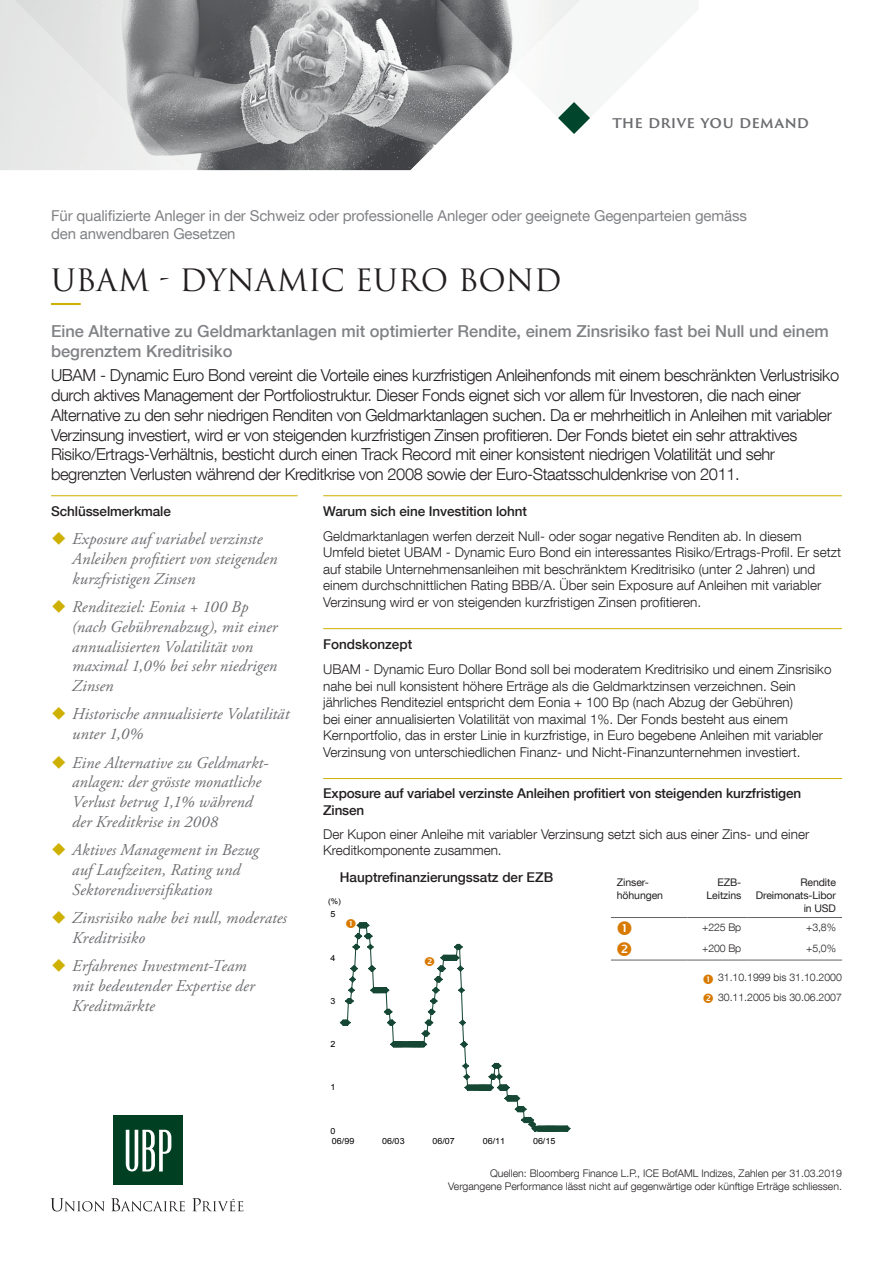
<style>
.page{position:relative;width:893px;height:1263px;background:#fff}
.page>*{position:absolute;margin:0;border:0;box-sizing:border-box;transform-origin:0 0}
.nom_du_fonds{font:30px "Trajan Pro 3";color:#231f20}
.Texte_Intro{font:300 16.5px/19.8px "Helvetica Neue LT Com";letter-spacing:-.025em;color:#231f20}
.t1{font:italic 16.5px/19.8px "Adobe Garamond Pro";letter-spacing:.005em;color:#6c6d70}
.Texte_Intro-2{font:500 16.5px/19.8px "Helvetica Neue LT Com";color:#808285}
.Tagline{font:600 15.45px "Trajan Sans Pro";letter-spacing:.005em;color:#6c6d70}
.For_qualified_invest{font:15px/18px "Helvetica Neue LT Com";letter-spacing:-.01em;color:#808285}
.Texte{font:300 13.5px/16.5px "Helvetica Neue LT Com";color:#231f20}
.Titre_Niv_2{font:500 13.5px/16.5px "Helvetica Neue LT Com";letter-spacing:-.01em;color:#231f20}
.Texte-2{font:500 13.5px "Helvetica Neue LT Com";color:#231f20}
.Sources{font:300 10.5px/12.6px "Helvetica Neue LT Com";color:#231f20;text-align:right}
.Texte_Tableau{font:10.5px/12.6px "Helvetica Neue LT Com";letter-spacing:-.01em;color:#231f20;text-align:right}
.Texte_Tableau-2{font:300 10.5px "Helvetica Neue LT Com";letter-spacing:-.01em;color:#231f20}
.t2{font:8.4px "Arial";letter-spacing:.005em;color:#000;scale:1.06 1}
.t3{font:7.8px "Arial";color:#000;scale:1.06 1}
</style>
<div class="page">
<svg style="left:50px;top:1198px;width:55px;height:13px"></svg>
<svg style="left:111px;top:1198px;width:74px;height:13px"></svg>
<svg style="left:192px;top:1198px;width:51px;height:13px"></svg>
<div style="left:113px;top:1116px;width:70px;height:69px;background:#003f22"></div>
<svg style="left:126px;top:1130px;width:45px;height:41px"></svg>
<hr style="left:51px;top:303px;width:30px;height:2px;background:#ceb000">
<hr style="left:323px;top:495px;width:519px;height:1px;background:#ceb000">
<hr style="left:323px;top:628px;width:519px;height:1px;background:#ceb000">
<hr style="left:51px;top:495px;width:247px;height:1px;background:#ceb000">
<hr style="left:323px;top:778px;width:519px;height:1px;background:#ceb000">
<hr style="left:611px;top:917px;width:76px;height:1px;background:#636366">
<hr style="left:687px;top:917px;width:60px;height:1px;background:#636366">
<hr style="left:747px;top:917px;width:95px;height:1px;background:#636366">
<hr style="left:611px;top:960px;width:76px;height:1px;background:#636366">
<hr style="left:687px;top:960px;width:60px;height:1px;background:#636366">
<hr style="left:747px;top:960px;width:95px;height:1px;background:#636366">
<svg style="left:213px;top:0;width:297px;height:170px;background:#939596"></svg>
<svg style="left:0;top:0;width:213px;height:171px;background:#c5c6c6"></svg>
<svg style="left:510px;top:0;width:112px;height:134px"></svg>
<svg style="left:340px;top:922px;width:231px;height:210px"></svg>
<p class="Tagline" style="left:612px;top:111px;width:198px">THE DRIVE YOU DEMAND</p>
<p class="For_qualified_invest" style="left:51px;top:206px;width:697px">Für qualifizierte Anleger in der Schweiz oder professionelle Anleger oder geeignete Gegenparteien gemäss den anwendbaren Gesetzen</p>
<p class="nom_du_fonds" style="left:51px;top:260px;width:512px">UBAM - DYNAMIC EURO BOND</p>
<p class="Texte_Intro-2" style="left:51px;top:321px;width:779px">Eine Alternative zu Geldmarktanlagen mit optimierter Rendite, einem Zinsrisiko fast bei Null und einem begrenztem Kreditrisiko</p>
<p class="Texte_Intro" style="left:51px;top:365px;width:790px">UBAM - Dynamic Euro Bond vereint die Vorteile eines kurzfristigen Anleihenfonds mit einem beschränkten Verlustrisiko durch aktives Management der Portfoliostruktur. Dieser Fonds eignet sich vor allem für Investoren, die nach einer Alternative zu den sehr niedrigen Renditen von Geldmarktanlagen suchen. Da er mehrheitlich in Anleihen mit variabler Verzinsung investiert, wird er von steigenden kurzfristigen Zinsen profitieren. Der Fonds bietet ein sehr attraktives Risiko/Ertrags-Verhältnis, besticht durch einen Track Record mit einer konsistent niedrigen Volatilität und sehr begrenzten Verlusten während der Kreditkrise von 2008 sowie der Euro-Staatsschuldenkrise von 2011.</p>
<p class="Titre_Niv_2" style="left:323px;top:502px;width:205px">Warum sich eine Investition lohnt</p>
<p class="Texte" style="left:323px;top:527px;width:519px">Geldmarktanlagen werfen derzeit Null- oder sogar negative Renditen ab. In diesem Umfeld bietet UBAM - Dynamic Euro Bond ein interessantes Risiko/Ertrags-Profil. Er setzt auf stabile Unternehmensanleihen mit beschränktem Kreditrisiko (unter 2 Jahren) und einem durchschnittlichen Rating BBB/A. Über sein Exposure auf Anleihen mit variabler Verzinsung wird er von steigenden kurzfristigen Zinsen profitieren.</p>
<p class="Titre_Niv_2" style="left:323px;top:635px;width:91px">Fondskonzept</p>
<p class="Texte" style="left:323px;top:661px;width:510px">UBAM - Dynamic Euro Dollar Bond soll bei moderatem Kreditrisiko und einem Zinsrisiko nahe bei null konsistent höhere Erträge als die Geldmarktzinsen verzeichnen. Sein jährliches Renditeziel entspricht dem Eonia + 100 Bp (nach Abzug der Gebühren)<br>bei einer annualisierten Volatilität von maximal 1%. Der Fonds besteht aus einem Kernportfolio, das in erster Linie in kurzfristige, in Euro begebene Anleihen mit variabler Verzinsung von unterschiedlichen Finanz- und Nicht-Finanzunternehmen investiert.</p>
<p class="Titre_Niv_2" style="left:51px;top:502px;width:121px">Schlüsselmerkmale</p>
<p class="t1" style="left:72px;top:529px;width:207px">Exposure auf variabel verzinste<br>Anleihen profitiert von steigenden kurzfristigen Zinsen</p>
<p class="t1" style="left:72px;top:597px;width:207px">Renditeziel: Eonia + 100 Bp (nach Gebührenabzug), mit einer annualisierten Volatilität von maximal 1,0% bei sehr niedrigen<br>Zinsen</p>
<p class="t1" style="left:72px;top:705px;width:219px">Historische annualisierte Volatilität unter 1,0%</p>
<p class="t1" style="left:72px;top:753px;width:198px">Eine Alternative zu Geldmarkt&shy;anlagen: der grösste monatliche<br>Verlust betrug 1,1% während der Kreditkrise in 2008</p>
<p class="t1" style="left:72px;top:840px;width:188px">Aktives Management in Bezug auf Laufzeiten, Rating und<br>Sektorendiversifikation</p>
<p class="t1" style="left:72px;top:908px;width:216px">Zinsrisiko nahe bei null, moderates<br>Kreditrisiko</p>
<p class="t1" style="left:72px;top:956px;width:184px">Erfahrenes Investment-Team mit bedeutender Expertise der<br>Kreditmärkte</p>
<p class="Titre_Niv_2" style="left:323px;top:785px;width:479px">Exposure auf variabel verzinste Anleihen profitiert von steigenden kurzfristigen<br>Zinsen</p>
<p class="Texte" style="left:323px;top:825px;width:488px">Der Kupon einer Anleihe mit variabler Verzinsung setzt sich aus einer Zins- und einer<br>Kreditkomponente zusammen.</p>
<p class="Texte-2" style="left:340px;top:869px;width:215px">Hauptrefinanzierungssatz der EZB</p>
<p class="Texte_Tableau" style="left:617px;top:876px;width:48px;text-align:left">Zinser&shy;höhungen</p>
<p class="Texte_Tableau" style="left:706px;top:876px;width:36px">EZB-<br>Leitzins</p>
<p class="Texte_Tableau" style="left:756px;top:876px;width:82px">Rendite<br>Dreimonats-Libor in USD</p>
<p class="Texte_Tableau-2" style="left:702px;top:921px;width:41px">+225 Bp</p>
<p class="Texte_Tableau-2" style="left:806px;top:921px;width:31px">+3,8%</p>
<p class="Texte_Tableau-2" style="left:702px;top:942px;width:41px">+200 Bp</p>
<p class="Texte_Tableau-2" style="left:806px;top:942px;width:31px">+5,0%</p>
<p class="Sources" style="left:718px;top:968px;width:125px;line-height:19.5px;text-align:left">31.10.1999 bis 31.10.2000<br>30.11.2005 bis 30.06.2007</p>
<p class="t3" style="left:328px;top:896px;width:14px">(%)</p>
<p class="t2" style="left:330px;top:909px;width:6px">5</p>
<p class="t2" style="left:330px;top:952px;width:6px">4</p>
<p class="t2" style="left:330px;top:995px;width:6px">3</p>
<p class="t2" style="left:330px;top:1038px;width:6px">2</p>
<p class="t2" style="left:330px;top:1082px;width:6px">1</p>
<p class="t2" style="left:330px;top:1125px;width:6px">0</p>
<p class="t2" style="left:332px;top:1135px;width:23px">06/99</p>
<p class="t2" style="left:382px;top:1135px;width:23px">06/03</p>
<p class="t2" style="left:432px;top:1135px;width:23px">06/07</p>
<p class="t2" style="left:483px;top:1135px;width:23px">06/11</p>
<p class="t2" style="left:533px;top:1135px;width:23px">06/15</p>
<p class="Sources" style="left:448px;top:1167px;width:395px">Quellen: Bloomberg Finance L.P., ICE BofAML Indizes, Zahlen per 31.03.2019<br>Vergangene Performance lässt nicht auf gegenwärtige oder künftige Erträge schliessen.</p>
</div>
